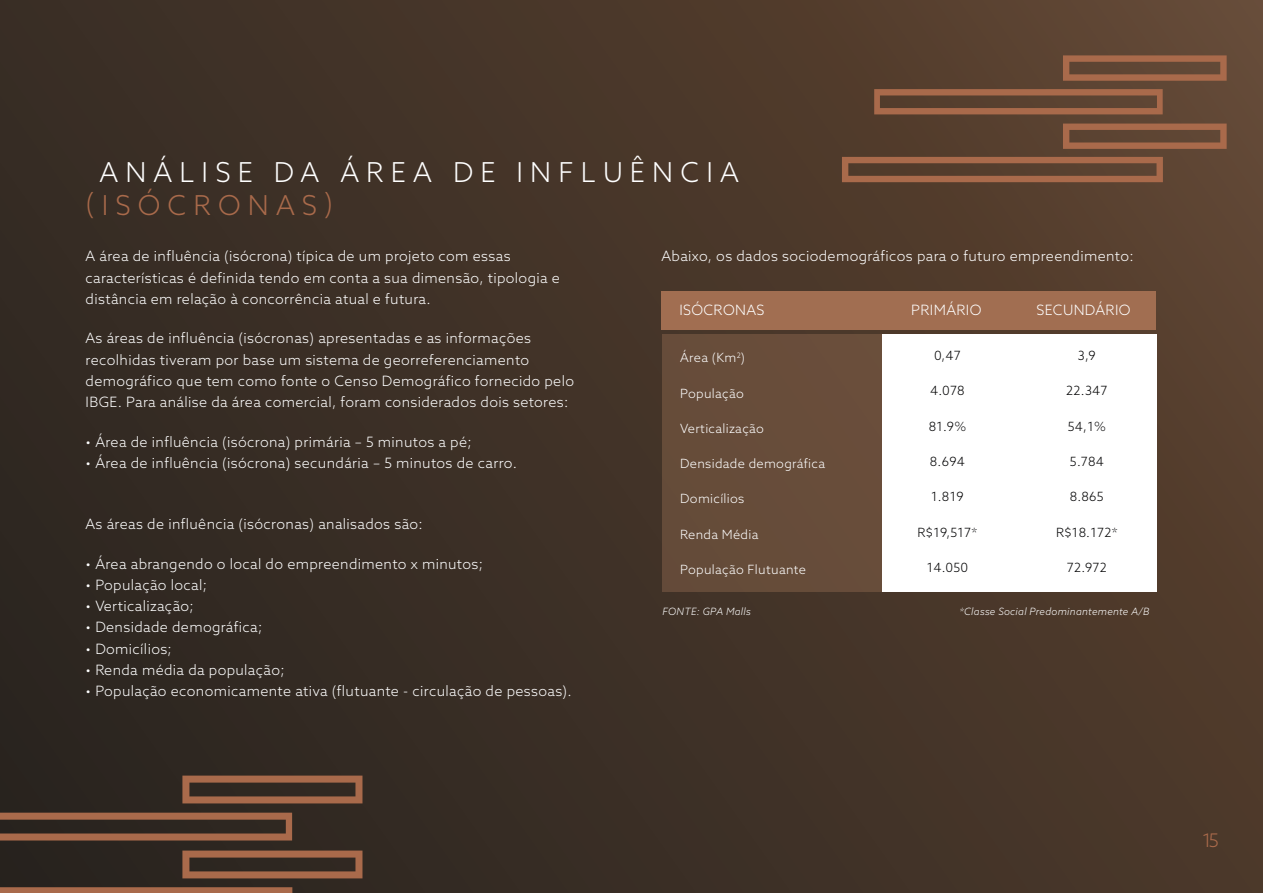
<style>
.page{position:relative;width:1263px;height:893px;background:#fff}
.page>*{position:absolute;margin:0;border:0;box-sizing:border-box;transform-origin:0 0}
.t1{font:300 27.45px "Azo Sans";letter-spacing:.26em;color:#fff}
.t2{font:300 27.45px "Azo Sans";letter-spacing:.26em;color:#a96a4b}
.t3{font:300 18.75px "Azo Sans";color:#aa6a4b}
.t4{font:300 14.25px/21.3px "Azo Sans";letter-spacing:.025em;color:#fff}
.t5{font:300 12.75px "Azo Sans";letter-spacing:.025em;color:#fff}
.t6{font:300 12.75px "Azo Sans";letter-spacing:.025em;color:#020203}
.t7{font:italic 300 10.05px "Azo Sans";letter-spacing:.025em;color:#fff}
</style>
<div class="page">
<div style="left:0;top:0;width:1263px;height:893px;background:linear-gradient(to right,#302822,#553f2e)"></div>
<div style="left:882px;top:334px;width:274px;height:258px;background:#fff"></div>
<svg style="left:842px;top:55px;width:384px;height:127px;background:#6c4a36"></svg>
<svg style="left:0;top:776px;width:362px;height:117px;background:#4d372b"></svg>
<div style="left:661px;top:291px;width:495px;height:38px;background:#a16e51"></div>
<div style="left:662px;top:334px;width:220px;height:258px;background:#674d3a"></div>
<h1 class="t1" style="left:99px;top:154px;width:641px">ANÁLISE DA ÁREA DE INFLUÊNCIA</h1>
<h1 class="t2" style="left:86px;top:187px;width:249px">(ISÓCRONAS)</h1>
<p class="t4" style="left:86px;top:245px;width:476px">A área de influência (isócrona) típica de um projeto com essas características é definida tendo em conta a sua dimensão, tipologia e distância em relação à concorrência atual e futura.</p>
<p class="t4" style="left:86px;top:327px;width:490px">As áreas de influência (isócronas) apresentadas e as informações recolhidas tiveram por base um sistema de georreferenciamento demográfico que tem como fonte o Censo Demográfico fornecido pelo IBGE. Para análise da área comercial, foram considerados dois setores:</p>
<p class="t4" style="left:86px;top:431px;width:388px">• Área de influência (isócrona) primária – 5 minutos a pé;</p>
<p class="t4" style="left:86px;top:452px;width:433px">• Área de influência (isócrona) secundária – 5 minutos de carro.</p>
<p class="t4" style="left:661px;top:245px;width:474px">Abaixo, os dados sociodemográficos para o futuro empreendimento:</p>
<p class="t4" style="left:679px;top:299px;width:87px">ISÓCRONAS</p>
<p class="t4" style="left:911px;top:299px;width:72px">PRIMÁRIO</p>
<p class="t4" style="left:1036px;top:299px;width:96px">SECUNDÁRIO</p>
<p class="t5" style="left:680px;top:349px;width:66px">Área (Km<sup>2</sup>)</p>
<p class="t5" style="left:680px;top:385px;width:65px">População</p>
<p class="t5" style="left:680px;top:420px;width:85px">Verticalização</p>
<p class="t5" style="left:680px;top:455px;width:146px">Densidade demográfica</p>
<p class="t5" style="left:680px;top:491px;width:66px">Domicílios</p>
<p class="t5" style="left:680px;top:526px;width:80px">Renda Média</p>
<p class="t5" style="left:680px;top:561px;width:127px">População Flutuante</p>
<p class="t7" style="left:662px;top:605px;width:90px">FONTE: GPA Malls</p>
<p class="t7" style="left:959px;top:605px;width:191px">*Classe Social Predominantemente A/B</p>
<p class="t6" style="left:1078px;top:347px;width:19px">3,9</p>
<p class="t6" style="left:1066px;top:383px;width:43px">22.347</p>
<p class="t6" style="left:1068px;top:418px;width:40px">54,1%</p>
<p class="t6" style="left:1070px;top:453px;width:35px">5.784</p>
<p class="t6" style="left:1070px;top:488px;width:35px">8.865</p>
<p class="t6" style="left:1056px;top:524px;width:63px">R$18.172*</p>
<p class="t6" style="left:1067px;top:559px;width:42px">72.972</p>
<p class="t6" style="left:934px;top:347px;width:28px">0,47</p>
<p class="t6" style="left:930px;top:383px;width:36px">4.078</p>
<p class="t6" style="left:929px;top:418px;width:39px">81.9%</p>
<p class="t6" style="left:930px;top:453px;width:36px">8.694</p>
<p class="t6" style="left:931px;top:488px;width:34px">1.819</p>
<p class="t6" style="left:917px;top:524px;width:61px">R$19,517*</p>
<p class="t6" style="left:927px;top:559px;width:43px">14.050</p>
<p class="t4" style="left:86px;top:513px;width:339px">As áreas de influência (isócronas) analisados são:</p>
<p class="t4" style="left:86px;top:553px;width:399px">• Área abrangendo o local do empreendimento x minutos;</p>
<p class="t4" style="left:86px;top:574px;width:123px">• População local;</p>
<p class="t4" style="left:86px;top:595px;width:110px">• Verticalização;</p>
<p class="t4" style="left:86px;top:617px;width:178px">• Densidade demográfica;</p>
<p class="t4" style="left:86px;top:638px;width:88px">• Domicílios;</p>
<p class="t4" style="left:86px;top:659px;width:201px">• Renda média da população;</p>
<p class="t4" style="left:86px;top:680px;width:488px">• População economicamente ativa (flutuante - circulação de pessoas).</p>
<h2 class="t3" style="left:1202px;top:828px;width:18px">15</h2>
</div>
